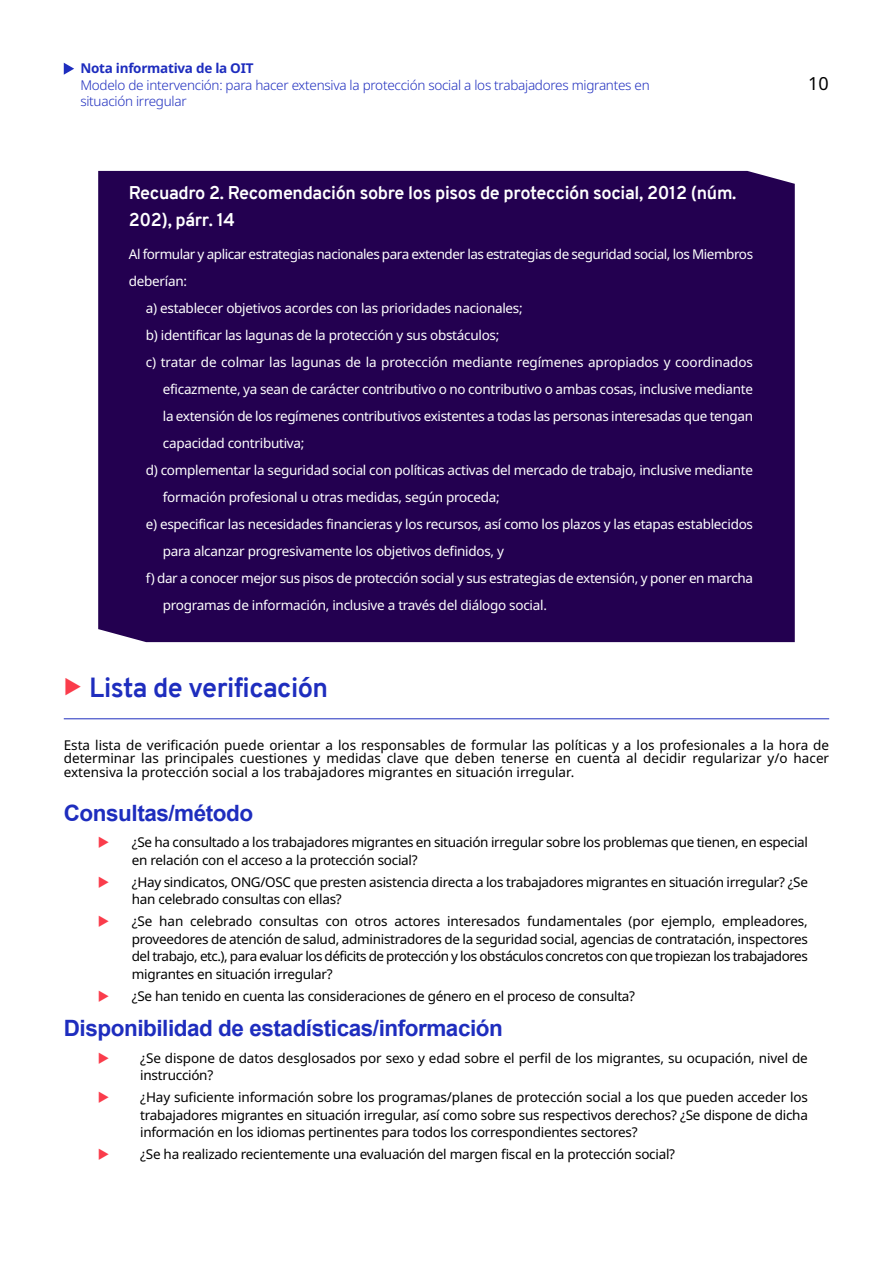
<style>
.page{position:relative;width:893px;height:1263px;background:#fff}
.page>*{position:absolute;margin:0;border:0;box-sizing:border-box;transform-origin:0 0}
.t1{font:700 27px "Overpass";letter-spacing:-.02em;color:#1e2dbe}
.t2{font:700 22.5px "Arial";letter-spacing:-.02em;color:#1e2dbe}
.t3{font:700 18px/27px "Overpass";letter-spacing:-.02em;color:#fff}
.t4{font:18px "Noto Sans";color:#000}
.t5{font:13.5px/17.5px "Noto Sans";letter-spacing:-.02em;color:#000;text-align:justify}
.t6{font:13.5px "Noto Sans";letter-spacing:-.02em;color:#fff}
.t7{font:300 13.5px/16.5px "Noto Sans";letter-spacing:-.02em;color:#1e2dbe}
.t8{font:700 13.5px "Noto Sans";letter-spacing:-.02em;color:#1e2dbe}
</style>
<div class="page">
<hr style="left:64px;top:718px;width:765px;height:1px;background:#1e2dbe">
<svg style="left:64px;top:63px;width:10px;height:12px"></svg>
<div style="left:98px;top:171px;width:697px;height:471px;background:#230050"></div>
<p class="t8" style="left:80px;top:59px;width:175px">Nota informativa de la OIT</p>
<p class="t7" style="left:80px;top:76px;width:571px">Modelo de intervención: para hacer extensiva la protección social a los trabajadores migrantes en situación irregular</p>
<h3 class="t3" style="left:129px;top:181px;width:609px">Recuadro 2. Recomendación sobre los pisos de protección social, 2012 (núm.<br>202), párr. 14</h3>
<p class="t6" style="left:129px;top:244px;width:626px">Al formular y aplicar estrategias nacionales para extender las estrategias de seguridad social, los Miembros</p>
<p class="t6" style="left:129px;top:271px;width:60px">deberían:</p>
<p class="t6" style="left:146px;top:298px;width:378px">a) establecer objetivos acordes con las prioridades nacionales;</p>
<p class="t6" style="left:146px;top:325px;width:355px">b) identificar las lagunas de la protección y sus obstáculos;</p>
<p class="t6" style="left:146px;top:352px;width:609px">c) tratar de colmar las lagunas de la protección mediante regímenes apropiados y coordinados</p>
<p class="t6" style="left:163px;top:379px;width:592px">eficazmente, ya sean de carácter contributivo o no contributivo o ambas cosas, inclusive mediante</p>
<p class="t6" style="left:163px;top:406px;width:592px">la extensión de los regímenes contributivos existentes a todas las personas interesadas que tengan</p>
<p class="t6" style="left:163px;top:433px;width:143px">capacidad contributiva;</p>
<p class="t6" style="left:146px;top:460px;width:609px">d) complementar la seguridad social con políticas activas del mercado de trabajo, inclusive mediante</p>
<p class="t6" style="left:163px;top:487px;width:338px">formación profesional u otras medidas, según proceda;</p>
<p class="t6" style="left:146px;top:514px;width:609px">e) especificar las necesidades financieras y los recursos, así como los plazos y las etapas establecidos</p>
<p class="t6" style="left:163px;top:541px;width:343px">para alcanzar progresivamente los objetivos definidos, y</p>
<p class="t6" style="left:146px;top:568px;width:609px">f) dar a conocer mejor sus pisos de protección social y sus estrategias de extensión, y poner en marcha</p>
<p class="t6" style="left:163px;top:595px;width:386px">programas de información, inclusive a través del diálogo social.</p>
<h1 class="t1" style="left:89px;top:677px;width:240px">Lista de verificación</h1>
<h3 class="t4" style="left:808px;top:71px;width:22px">10</h3>
<p class="t5" style="left:64px;top:738px;width:767px;line-height:13.5px">Esta lista de verificación puede orientar a los responsables de formular las políticas y a los profesionales a la hora de determinar las principales cuestiones y medidas clave que deben tenerse en cuenta al decidir regularizar y/o hacer extensiva la protección social a los trabajadores migrantes en situación irregular.</p>
<h2 class="t2" style="left:64px;top:804px;width:191px">Consultas/método</h2>
<p class="t5" style="left:132px;top:833px;width:678px">¿Se ha consultado a los trabajadores migrantes en situación irregular sobre los problemas que tienen, en especial en relación con el acceso a la protección social?</p>
<p class="t5" style="left:132px;top:873px;width:678px">¿Hay sindicatos, ONG/OSC que presten asistencia directa a los trabajadores migrantes en situación irregular? ¿Se han celebrado consultas con ellas?</p>
<p class="t5" style="left:132px;top:912px;width:678px">¿Se han celebrado consultas con otros actores interesados fundamentales (por ejemplo, empleadores, proveedores de atención de salud, administradores de la seguridad social, agencias de contratación, inspectores del trabajo, etc.), para evaluar los déficits de protección y los obstáculos concretos con que tropiezan los trabajadores migrantes en situación irregular?</p>
<p class="t5" style="left:132px;top:986px;width:505px">¿Se han tenido en cuenta las consideraciones de género en el proceso de consulta?</p>
<h2 class="t2" style="left:64px;top:1020px;width:441px">Disponibilidad de estadísticas/información</h2>
<p class="t5" style="left:140px;top:1048px;width:669px">¿Se dispone de datos desglosados por sexo y edad sobre el perfil de los migrantes, su ocupación, nivel de instrucción?</p>
<p class="t5" style="left:140px;top:1088px;width:669px">¿Hay suficiente información sobre los programas/planes de protección social a los que pueden acceder los trabajadores migrantes en situación irregular, así como sobre sus respectivos derechos? ¿Se dispone de dicha información en los idiomas pertinentes para todos los correspondientes sectores?</p>
<p class="t5" style="left:140px;top:1145px;width:536px">¿Se ha realizado recientemente una evaluación del margen fiscal en la protección social?</p>
</div>
